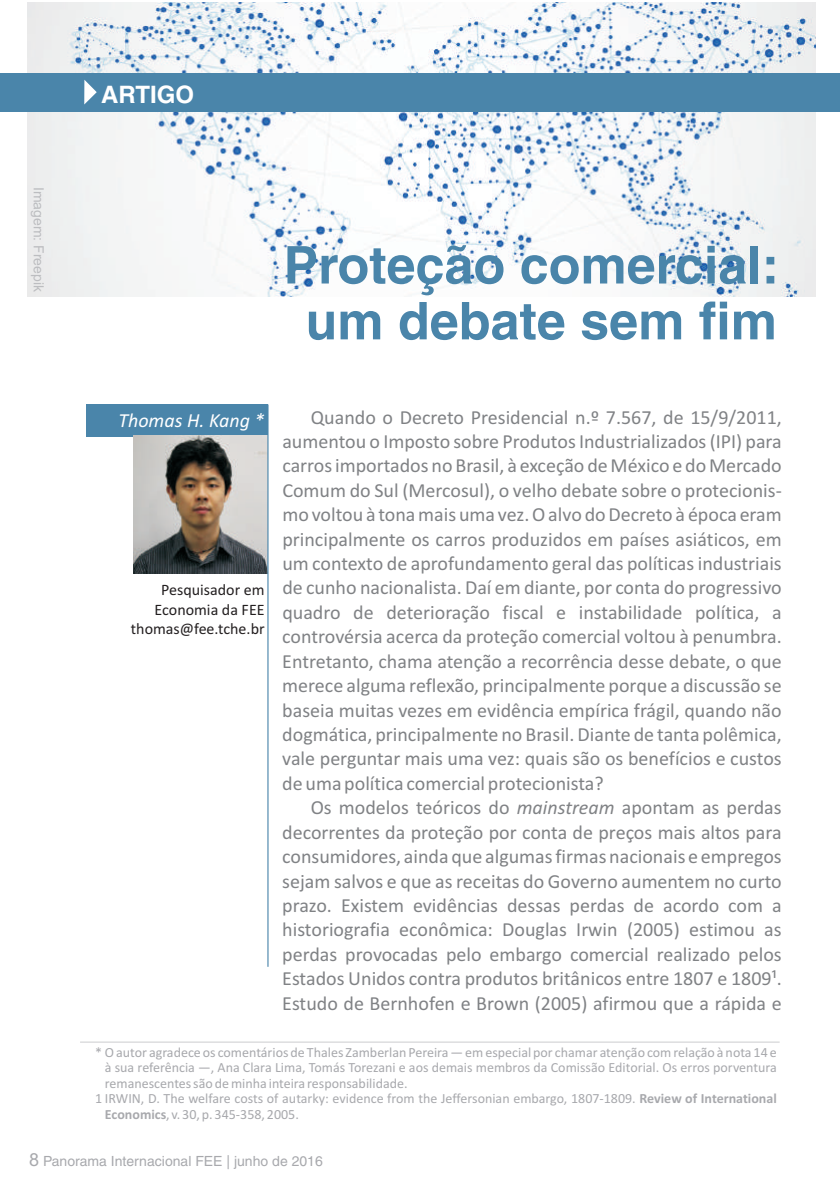
<style>
.page{position:relative;width:840px;height:1191px;background:#fff}
.page>*{position:absolute;margin:0;border:0;box-sizing:border-box;transform-origin:0 0}
.t1{font:700 52px/55.8px "Helvetica";color:#4a85aa;text-align:center}
.t2{font:700 24px "Helvetica";color:#fff}
.t3{font:20px/24.4px "Calibri";color:#808285;text-align:justify}
.t4{font:italic 20px "Calibri";color:#fff}
.t5{font:16px/19.6px "Calibri";color:#231f20;text-align:right}
.t6{font:14px "Calibri";color:#a8a9ad}
.t7{font:14px "Helvetica";color:#a8a9ad}
.t8{font:14px "Arial";color:#bcbdc0}
.s1{font-style:italic}
.s2{font-weight:700}
.s3{font-family:"Arial";font-size:18px}
</style>
<div class="page">
<img style="left:28px;top:2px;width:787px;height:294px">
<div style="left:86px;top:404px;width:181px;height:33px;background:#4a85aa"></div>
<img style="left:134px;top:436px;width:133px;height:137px">
<hr style="left:267px;top:404px;width:1px;height:562px;background:#4a85aa">
<hr style="left:80px;top:1041px;width:699px;height:1px;background:#d1d2d4">
<div style="left:0;top:73px;width:839px;height:39px;background:#4a85aa"></div>
<svg style="left:84px;top:80px;width:13px;height:24px"></svg>
<p class="t8" style="left:44px;top:187px;width:107px;rotate:90deg">Imagem: Freepik</p>
<p class="t2" style="left:101px;top:85px;width:94px">ARTIGO</p>
<h1 class="t1" style="left:283px;top:241px;width:496px">Proteção comercial: um debate sem fim</h1>
<p class="t4" style="left:118px;top:412px;width:148px">Thomas H. Kang *</p>
<p class="t5" style="left:131px;top:581px;width:135px">Pesquisador em<br>Economia da FEE thomas@fee.tche.br</p>
<p class="t3" style="left:282px;top:406px;width:500px;text-indent:28px">Quando o Decreto Presidencial n.º 7.567, de 15/9/2011, aumentou o Imposto sobre Produtos Industrializados (IPI) para carros importados no Brasil, à exceção de México e do Mercado Comum do Sul (Mercosul), o velho debate sobre o protecionis&shy;mo voltou à tona mais uma vez. O alvo do Decreto à época eram principalmente os carros produzidos em países asiáticos, em um contexto de aprofundamento geral das políticas industriais de cunho nacionalista. Daí em diante, por conta do progressivo quadro de deterioração fiscal e instabilidade política, a controvérsia acerca da proteção comercial voltou à penumbra.<br>Entretanto, chama atenção a recorrência desse debate, o que merece alguma reflexão, principalmente porque a discussão se baseia muitas vezes em evidência empírica frágil, quando não dogmática, principalmente no Brasil. Diante de tanta polêmica, vale perguntar mais uma vez: quais são os benefícios e custos de uma política comercial protecionista?</p>
<p class="t3" style="left:282px;top:797px;width:500px;text-indent:28px">Os modelos teóricos do <span class="s1">mainstream</span> apontam as perdas decorrentes da proteção por conta de preços mais altos para consumidores, ainda que algumas firmas nacionais e empregos sejam salvos e que as receitas do Governo aumentem no curto prazo. Existem evidências dessas perdas de acordo com a historiografia econômica: Douglas Irwin (2005) estimou as perdas provocadas pelo embargo comercial realizado pelos Estados Unidos contra produtos britânicos entre 1807 e 1809¹.<br>Estudo de Bernhofen e Brown (2005) afirmou que a rápida e</p>
<p class="t6" style="left:95px;top:1046px;width:682px">* O autor agradece os comentários de Thales Zamberlan Pereira — em especial por chamar atenção com relação à nota 14 e</p>
<p class="t6" style="left:105px;top:1061px;width:673px">à sua referência —, Ana Clara Lima, Tomás Torezani e aos demais membros da Comissão Editorial. Os erros porventura</p>
<p class="t6" style="left:105px;top:1077px;width:304px">remanescentes são de minha inteira responsabilidade.</p>
<p class="t6" style="left:95px;top:1092px;width:683px">1 IRWIN, D. The welfare costs of autarky: evidence from the Jeffersonian embargo, 1807-1809. <span class="s2">Review of International</span></p>
<p class="t6" style="left:105px;top:1108px;width:195px"><span class="s2">Economics</span>, v. 30, p. 345-358, 2005.</p>
<p class="t7" style="left:29px;top:1154px;width:295px"><span class="s3">8</span> Panorama Internacional FEE | junho de 2016</p>
</div>
